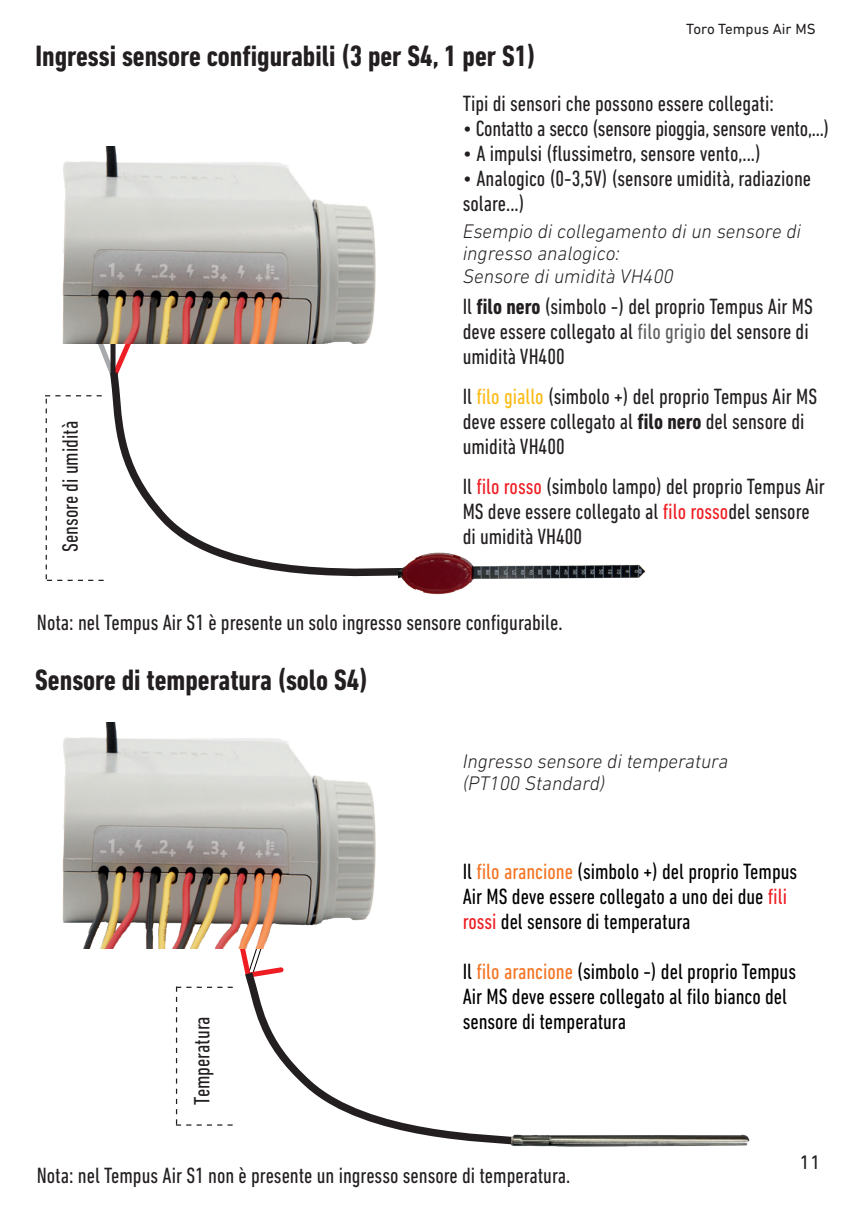
<style>
.page{position:relative;width:851px;height:1205px;background:#fff}
.page>*{position:absolute;margin:0;border:0;box-sizing:border-box;transform-origin:0 0}
.t1{font:700 condensed 30px "DIN Next LT Pro";color:#231f20}
.t2{font:condensed 22.5px/25px "DIN Next LT Pro";color:#231f20}
.t3{font:condensed 22.5px/25px "DIN Next LT Pro";color:#000}
.t4{font:italic 300 20px/22.5px "DIN Next LT Pro";color:#231f20}
.t5{font:20px "DIN Next LT Pro";color:#231f20}
.t6{font:15px "DIN Next LT Pro";color:#231f20}
.s1{font-weight:700}
.s2{color:#5f5f62}
.s3{color:#fcba13}
.s4{color:#ee1d23}
.s5{color:#f47321}
</style>
<div class="page">
<svg style="left:98px;top:344px;width:33px;height:20px"></svg>
<div style="left:110px;top:339px;width:5px;height:34px;background:#231f20"></div>
<img style="left:62px;top:147px;width:314px;height:197px">
<svg style="left:106px;top:364px;width:292px;height:213px"></svg>
<img style="left:398px;top:552px;width:248px;height:43px">
<svg style="left:45px;top:395px;width:59px;height:186px"></svg>
<svg style="left:238px;top:948px;width:26px;height:16px"></svg>
<img style="left:62px;top:723px;width:314px;height:225px">
<svg style="left:176px;top:986px;width:57px;height:139px"></svg>
<svg style="left:243px;top:964px;width:261px;height:180px"></svg>
<img style="left:504px;top:1134px;width:246px;height:13px">
<p class="t6" style="left:686px;top:20px;width:131px">Toro Tempus Air MS</p>
<h1 class="t1" style="left:35px;top:39px;width:501px">Ingressi sensore configurabili (3 per S4, 1 per S1)</h1>
<p class="t2" style="left:462px;top:91px;width:312px">Tipi di sensori che possono essere collegati:</p>
<p class="t2" style="left:462px;top:116px;width:368px">• Contatto a secco (sensore pioggia, sensore vento,...)</p>
<p class="t2" style="left:462px;top:141px;width:299px">• A impulsi (flussimetro, sensore vento,...)</p>
<p class="t2" style="left:462px;top:166px;width:350px">• Analogico (0-3,5V) (sensore umidità, radiazione solare...)</p>
<p class="t2" style="left:58px;top:552px;width:133px;rotate:-90deg">Sensore di umidità</p>
<p class="t4" style="left:462px;top:219px;width:340px">Esempio di collegamento di un sensore di ingresso analogico:<br>Sensore di umidità VH400</p>
<p class="t2" style="left:462px;top:294px;width:351px">Il <span class="s1">filo nero</span> (simbolo -) del proprio Tempus Air MS deve essere collegato al <span class="s2">filo grigio</span> del sensore di umidità VH400</p>
<p class="t2" style="left:462px;top:384px;width:356px">Il <span class="s3">filo giallo</span> (simbolo +) del proprio Tempus Air MS deve essere collegato al <span class="s1">filo nero</span> del sensore di umidità VH400</p>
<p class="t2" style="left:462px;top:474px;width:364px">Il <span class="s4">filo rosso</span> (simbolo lampo) del proprio Tempus Air<br>MS deve essere collegato al <span class="s4">filo rosso</span>del sensore di umidità VH400</p>
<p class="t2" style="left:37px;top:609px;width:527px">Nota: nel Tempus Air S1 è presente un solo ingresso sensore configurabile.</p>
<h1 class="t1" style="left:35px;top:662px;width:334px">Sensore di temperatura (solo S4)</h1>
<p class="t2" style="left:189px;top:1104px;width:90px;rotate:-90deg">Temperatura</p>
<p class="t4" style="left:462px;top:749px;width:267px">Ingresso sensore di temperatura (PT100 Standard)</p>
<p class="t3" style="left:462px;top:858px;width:336px">Il <span class="s5">filo arancione</span> (simbolo +) del proprio Tempus<br>Air MS deve essere collegato a uno dei due <span class="s4">fili rossi</span> del sensore di temperatura</p>
<p class="t3" style="left:462px;top:958px;width:335px">Il <span class="s5">filo arancione</span> (simbolo -) del proprio Tempus<br>Air MS deve essere collegato al filo bianco del sensore di temperatura</p>
<p class="t2" style="left:37px;top:1162px;width:535px">Nota: nel Tempus Air S1 non è presente un ingresso sensore di temperatura.</p>
<p class="t5" style="left:799px;top:1151px;width:23px">11</p>
</div>
